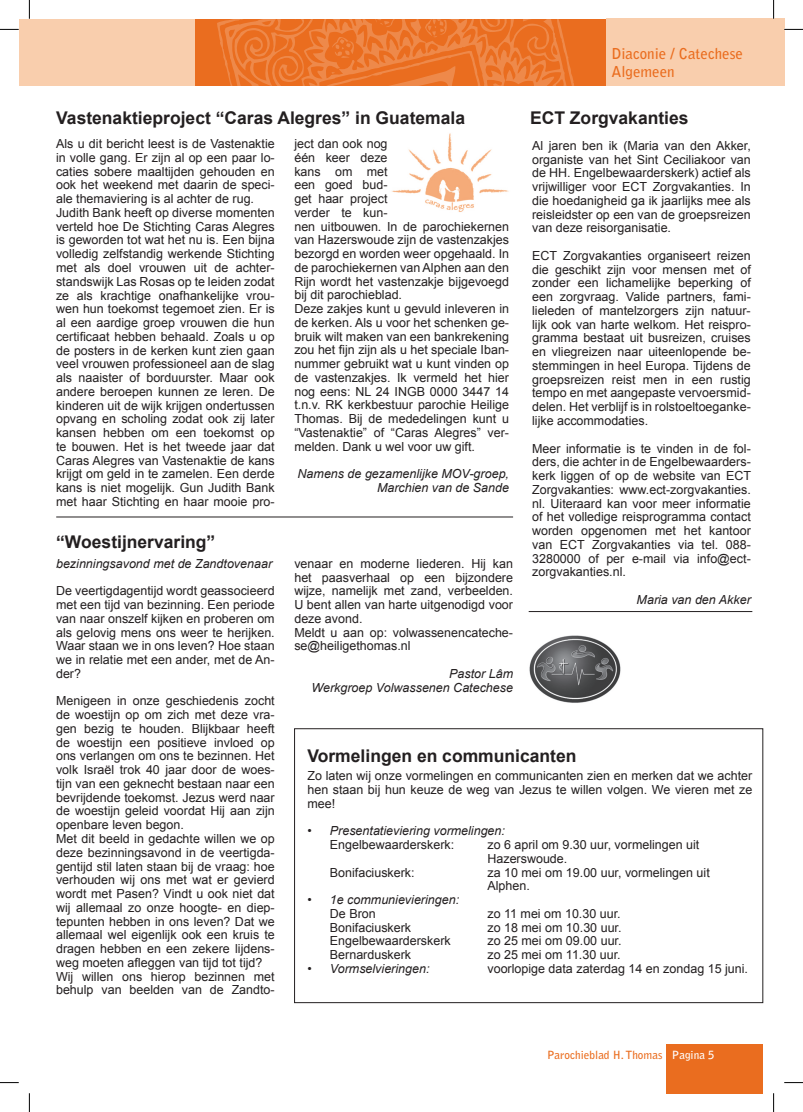
<style>
.page{position:relative;width:803px;height:1112px;background:#fff}
.page>*{position:absolute;margin:0;border:0;box-sizing:border-box;transform-origin:0 0}
.t1{font:700 17.5px "Arial";color:#231f20}
.t2{font:700 15px/18px "Bell Gothic Std";color:#ea6d1f}
.t3{font:12.5px/13.8px "Arial";color:#231f20}
.t4{font:italic 12.5px/13.8px "Arial";color:#231f20;text-align:right}
.t5{font:700 11.25px "Bell Gothic Std";color:#ea6d1f}
.s1{color:#fff}
</style>
<div class="page">
<img style="left:391px;top:133px;width:118px;height:79px">
<div style="left:19px;top:19px;width:177px;height:67px;background:#f9cead"></div>
<div style="left:196px;top:19px;width:410px;height:67px;background:#ea6d1f"></div>
<div style="left:606px;top:19px;width:178px;height:67px;background:#f9cead"></div>
<svg style="left:217px;top:19px;width:357px;height:67px"></svg>
<div style="left:666px;top:1043px;width:97px;height:49px;background:#ea6d1f"></div>
<img style="left:529px;top:635px;width:92px;height:68px">
<div style="left:294px;top:728px;width:469px;height:274px;border:1px solid #231f20"></div>
<hr style="left:56px;top:516px;width:457px;height:1px;background:#231f20">
<hr style="left:529px;top:611px;width:223px;height:1px;background:#231f20">
<svg style="left:0;top:29px;width:19px;height:1px"></svg>
<svg style="left:784px;top:29px;width:19px;height:1px"></svg>
<svg style="left:0;top:1082px;width:19px;height:1px"></svg>
<svg style="left:784px;top:1082px;width:19px;height:1px"></svg>
<svg style="left:29px;top:0;width:1px;height:19px"></svg>
<svg style="left:29px;top:1093px;width:1px;height:18px"></svg>
<svg style="left:773px;top:0;width:1px;height:19px"></svg>
<svg style="left:773px;top:1093px;width:1px;height:18px"></svg>
<p class="t2" style="left:611px;top:44px;width:133px">Diaconie / Catechese<br>Algemeen</p>
<h1 class="t1" style="left:56px;top:106px;width:410px">Vastenaktieproject “Caras Alegres” in Guatemala</h1>
<h1 class="t1" style="left:530px;top:106px;width:160px">ECT Zorgvakanties</h1>
<p class="t3" style="left:532px;top:138px;width:220px;text-align:justify">Al jaren ben ik (Maria van den Akker, organiste van het Sint Ceciliakoor van de HH. Engelbewaarderskerk) actief als vrijwilliger voor ECT Zorgvakanties. In die hoedanigheid ga ik jaarlijks mee als reisleidster op een van de groepsreizen van deze reisorganisatie.</p>
<p class="t3" style="left:532px;top:248px;width:220px;text-align:justify">ECT Zorgvakanties organiseert reizen die geschikt zijn voor mensen met of zonder een lichamelijke beperking of een zorgvraag. Valide partners, fami&shy;lieleden of mantelzorgers zijn natuur&shy;lijk ook van harte welkom. Het reispro&shy;gramma bestaat uit busreizen, cruises en vliegreizen naar uiteenlopende be&shy;stemmingen in heel Europa. Tijdens de groepsreizen reist men in een rustig tempo en met aangepaste vervoersmid&shy;delen. Het verblijf is in rolstoeltoeganke&shy;lijke accommodaties.</p>
<p class="t3" style="left:532px;top:441px;width:220px;text-align:justify">Meer informatie is te vinden in de fol&shy;ders, die achter in de Engelbewaarders&shy;kerk liggen of op de website van ECT Zorgvakanties: www.ect-zorgvakanties. nl. Uiteraard kan voor meer informatie of het volledige reisprogramma contact worden opgenomen met het kantoor van ECT Zorgvakanties via tel. 088- 3280000 of per e-mail via info@ect&shy;zorgvakanties.nl.</p>
<p class="t4" style="left:637px;top:592px;width:116px">Maria van den Akker</p>
<p class="t3" style="left:294px;top:137px;width:216px">ject dan ook nog<br>één keer deze<br>kans om met<br>een goed bud-<br>get haar project<br>verder te kun-<br>nen uitbouwen. In de parochiekernen van Hazerswoude zijn de vastenzakjes bezorgd en worden weer opgehaald. In de parochiekernen van Alphen aan den<br>Rijn wordt het vastenzakje bijgevoegd bij dit parochieblad.<br>Deze zakjes kunt u gevuld inleveren in de kerken. Als u voor het schenken ge&shy;bruik wilt maken van een bankrekening zou het fijn zijn als u het speciale Iban&shy;nummer gebruikt wat u kunt vinden op de vastenzakjes. Ik vermeld het hier nog eens: NL 24 INGB 0000 3447 14 t.n.v. RK kerkbestuur parochie Heilige<br>Thomas. Bij de mededelingen kunt u “Vastenaktie” of “Caras Alegres” ver&shy;melden. Dank u wel voor uw gift.</p>
<p class="t4" style="left:298px;top:467px;width:213px">Namens de gezamenlijke MOV-groep,<br>Marchien van de Sande</p>
<p class="t3" style="left:56px;top:137px;width:220px">Als u dit bericht leest is de Vastenaktie in volle gang. Er zijn al op een paar lo&shy;caties sobere maaltijden gehouden en ook het weekend met daarin de speci&shy;ale themaviering is al achter de rug.<br>Judith Bank heeft op diverse momenten verteld hoe De Stichting Caras Alegres is geworden tot wat het nu is. Een bijna volledig zelfstandig werkende Stichting met als doel vrouwen uit de achter&shy;standswijk Las Rosas op te leiden zodat ze als krachtige onafhankelijke vrou&shy;wen hun toekomst tegemoet zien. Er is al een aardige groep vrouwen die hun certificaat hebben behaald. Zoals u op de posters in de kerken kunt zien gaan veel vrouwen professioneel aan de slag als naaister of borduurster. Maar ook andere beroepen kunnen ze leren. De kinderen uit de wijk krijgen ondertussen opvang en scholing zodat ook zij later kansen hebben om een toekomst op te bouwen. Het is het tweede jaar dat Caras Alegres van Vastenaktie de kans krijgt om geld in te zamelen. Een derde kans is niet mogelijk. Gun Judith Bank met haar Stichting en haar mooie pro-</p>
<h1 class="t1" style="left:56px;top:529px;width:161px">“Woestijnervaring”</h1>
<p class="t3" style="left:294px;top:556px;width:220px">venaar en moderne liederen. Hij kan het paasverhaal op een bijzondere wijze, namelijk met zand, verbeelden.<br>U bent allen van harte uitgenodigd voor deze avond.<br>Meldt u aan op: volwassenencateche&shy;se@heiligethomas.nl</p>
<p class="t4" style="left:312px;top:666px;width:203px">Pastor Lâm<br>Werkgroep Volwassenen Catechese</p>
<p class="t4" style="left:56px;top:556px;width:218px">bezinningsavond met de Zandtovenaar</p>
<p class="t3" style="left:56px;top:583px;width:220px;text-align:justify">De veertigdagentijd wordt geassocieerd met een tijd van bezinning. Een periode van naar onszelf kijken en proberen om als gelovig mens ons weer te herijken.<br>Waar staan we in ons leven? Hoe staan we in relatie met een ander, met de An&shy;der?</p>
<p class="t3" style="left:56px;top:693px;width:220px">Menigeen in onze geschiedenis zocht de woestijn op om zich met deze vra&shy;gen bezig te houden. Blijkbaar heeft de woestijn een positieve invloed op ons verlangen om ons te bezinnen. Het volk Israël trok 40 jaar door de woes&shy;tijn van een geknecht bestaan naar een bevrijdende toekomst. Jezus werd naar de woestijn geleid voordat Hij aan zijn openbare leven begon.<br>Met dit beeld in gedachte willen we op deze bezinningsavond in de veertigda&shy;gentijd stil laten staan bij de vraag: hoe verhouden wij ons met wat er gevierd wordt met Pasen? Vindt u ook niet dat wij allemaal zo onze hoogte- en diep&shy;tepunten hebben in ons leven? Dat we allemaal wel eigenlijk ook een kruis te dragen hebben en een zekere lijdens&shy;weg moeten afleggen van tijd tot tijd?<br>Wij willen ons hierop bezinnen met behulp van beelden van de Zandto-</p>
<h1 class="t1" style="left:307px;top:743px;width:271px">Vormelingen en communicanten</h1>
<p class="t3" style="left:307px;top:768px;width:446px;text-align:justify">Zo laten wij onze vormelingen en communicanten zien en merken dat we achter hen staan bij hun keuze de weg van Jezus te willen volgen. We vieren met ze mee!</p>
<p class="t4" style="left:307px;top:824px;width:199px">• Presentatieviering vormelingen:</p>
<p class="t3" style="left:330px;top:837px;width:126px">Engelbewaarderskerk:</p>
<p class="t3" style="left:487px;top:837px;width:213px">zo 6 april om 9.30 uur, vormelingen uit<br>Hazerswoude.</p>
<p class="t3" style="left:330px;top:865px;width:86px">Bonifaciuskerk:</p>
<p class="t3" style="left:487px;top:865px;width:224px">za 10 mei om 19.00 uur, vormelingen uit<br>Alphen.</p>
<p class="t4" style="left:307px;top:892px;width:153px">• 1e communievieringen:</p>
<p class="t3" style="left:330px;top:906px;width:47px">De Bron</p>
<p class="t3" style="left:487px;top:906px;width:135px">zo 11 mei om 10.30 uur.</p>
<p class="t3" style="left:330px;top:920px;width:83px">Bonifaciuskerk</p>
<p class="t3" style="left:487px;top:920px;width:136px">zo 18 mei om 10.30 uur.</p>
<p class="t3" style="left:330px;top:933px;width:122px">Engelbewaarderskerk</p>
<p class="t3" style="left:487px;top:933px;width:136px">zo 25 mei om 09.00 uur.</p>
<p class="t3" style="left:330px;top:947px;width:83px">Bernarduskerk</p>
<p class="t3" style="left:487px;top:947px;width:135px">zo 25 mei om 11.30 uur.</p>
<p class="t4" style="left:307px;top:961px;width:124px">• Vormselvieringen:</p>
<p class="t3" style="left:487px;top:961px;width:262px">voorlopige data zaterdag 14 en zondag 15 juni.</p>
<p class="t5" style="left:547px;top:1047px;width:169px">Parochieblad H. Thomas <span class="s1">Pagina 5</span></p>
</div>
